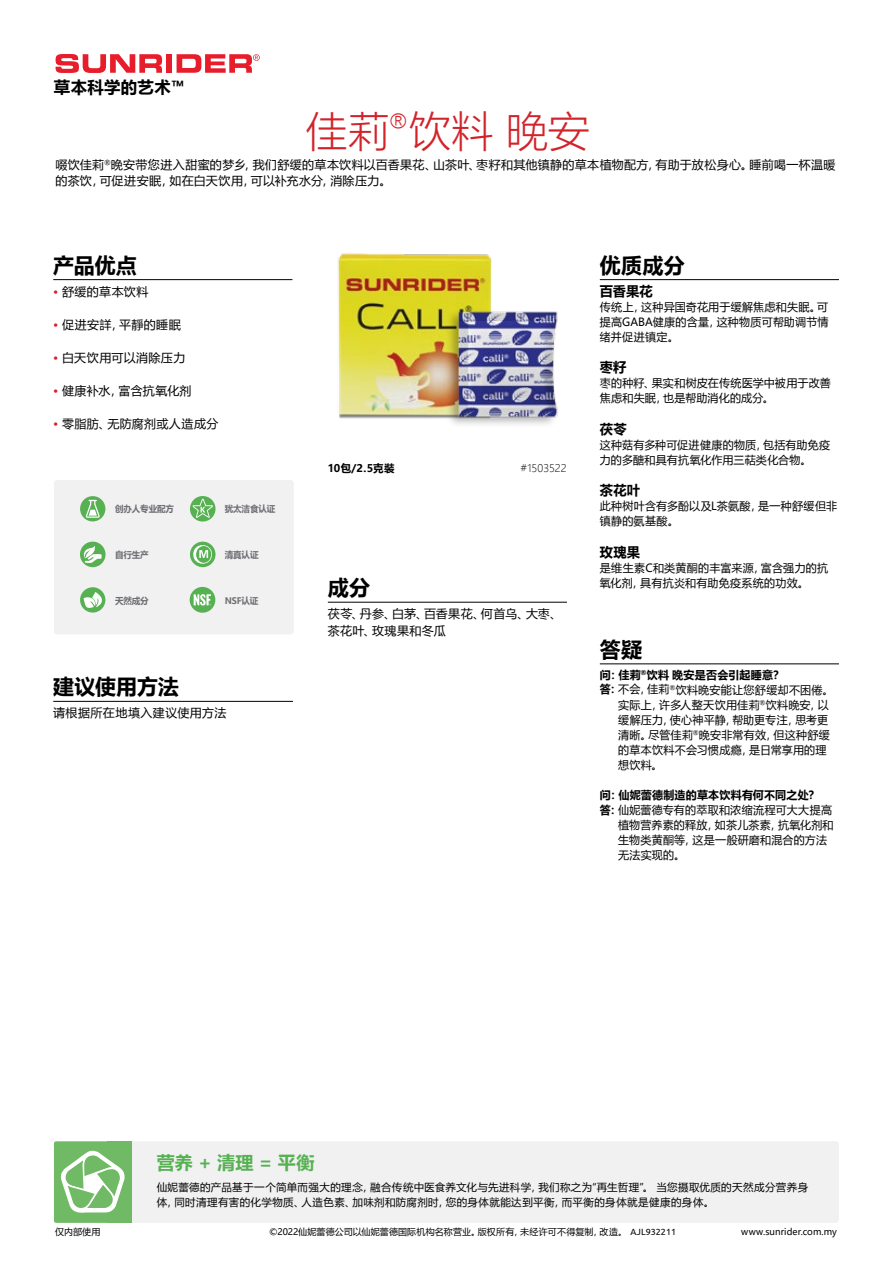
<style>
.page{position:relative;width:893px;height:1263px;background:#fff}
.page>*{position:absolute;margin:0;border:0;box-sizing:border-box;transform-origin:0 0}
.t1{font:42px "Microsoft Ya Hei UI Light";color:#d2232a}
.t2{font:700 21px "Microsoft Ya Hei UI";letter-spacing:.005em;color:#000}
.t3{font:700 18px "Microsoft Ya Hei UI";color:#57b152}
.t4{font:700 16.35px "Microsoft Ya Hei UI";letter-spacing:.02em;color:#000}
.t5{font:700 13.5px "Microsoft Ya Hei UI";letter-spacing:.02em;color:#000}
.t6{font:12px/16.5px "Microsoft Ya Hei UI";letter-spacing:.03em;color:#000}
.t7{font:11.25px/15px "Microsoft Ya Hei UI";letter-spacing:.02em;color:#000}
.t8{font:700 11.25px "Microsoft Ya Hei UI";letter-spacing:.02em;color:#000}
.t9{font:10.5px/15px "Microsoft Ya Hei UI";letter-spacing:.035em;color:#000}
.t10{font:700 10.5px "Microsoft Ya Hei UI";letter-spacing:.015em;color:#000}
.t11{font:10.5px "Microsoft Ya Hei UI Light";letter-spacing:.005em;color:#000}
.t12{font:9px "Microsoft Ya Hei UI";letter-spacing:.01em;color:#000}
.t13{font:700 9px "Microsoft Ya Hei UI";letter-spacing:-.02em;color:#6d6e71;scale:.95 1}
.s1{color:#d2232a}
.s2{font-weight:700}
.s3{font-family:"Ubuntu"}
</style>
<div class="page">
<svg style="left:56px;top:54px;width:106px;height:19px"></svg>
<div style="left:166px;top:54px;width:6px;height:19px;background:#e81d2c"></div>
<svg style="left:177px;top:54px;width:83px;height:19px"></svg>
<div style="left:119px;top:1141px;width:720px;height:82px;background:#f1f1f2"></div>
<div style="left:54px;top:1141px;width:78px;height:82px;background:#70b965"></div>
<svg style="left:60px;top:1141px;width:65px;height:72px"></svg>
<hr style="left:53px;top:279px;width:239px;height:1px;background:#000">
<hr style="left:53px;top:701px;width:240px;height:1px;background:#000">
<hr style="left:600px;top:663px;width:239px;height:1px;background:#000">
<hr style="left:600px;top:279px;width:239px;height:1px;background:#000">
<hr style="left:328px;top:602px;width:239px;height:1px;background:#000">
<div style="left:54px;top:480px;width:240px;height:154px;background:#f1f1f2"></div>
<div style="left:80px;top:587px;width:25px;height:25px;background:#57b152;border-radius:50%"></div>
<svg style="left:84px;top:592px;width:20px;height:16px"></svg>
<div style="left:80px;top:496px;width:25px;height:25px;background:#57b152;border-radius:50%"></div>
<svg style="left:86px;top:500px;width:14px;height:18px"></svg>
<div style="left:80px;top:542px;width:26px;height:25px;background:#57b152;border-radius:50%"></div>
<svg style="left:82px;top:546px;width:20px;height:17px"></svg>
<div style="left:190px;top:542px;width:25px;height:25px;background:#57b152;border-radius:50%"></div>
<svg style="left:193px;top:545px;width:19px;height:19px"></svg>
<svg style="left:190px;top:496px;width:25px;height:26px"></svg>
<svg style="left:193px;top:499px;width:20px;height:19px"></svg>
<svg style="left:190px;top:587px;width:25px;height:26px"></svg>
<img style="left:338px;top:253px;width:154px;height:166px">
<img style="left:425px;top:282px;width:133px;height:143px">
<h3 class="t4" style="left:54px;top:76px;width:132px">草本科学的艺术™</h3>
<h1 class="t1" style="left:305px;top:103px;width:286px">佳莉<sup>®</sup>饮料 晚安</h1>
<p class="t6" style="left:55px;top:156px;width:782px">啜饮佳莉<sup>®</sup>晚安带您进入甜蜜的梦乡，我们舒缓的草本饮料以百香果花、山茶叶、枣籽和其他镇静的草本植物配方，有助于放松身心。睡前喝一杯温暖的茶饮，可促进安眠，如在白天饮用，可以补充水分，消除压力。</p>
<h2 class="t2" style="left:53px;top:250px;width:85px">产品优点</h2>
<p class="t6" style="left:53px;top:283px;width:97px"><span class="s1">•</span> 舒缓的草本饮料</p>
<p class="t6" style="left:53px;top:316px;width:129px"><span class="s1">•</span> 促进安詳，平靜的睡眠</p>
<p class="t6" style="left:53px;top:349px;width:134px"><span class="s1">•</span> 白天饮用可以消除压力</p>
<p class="t6" style="left:53px;top:382px;width:140px"><span class="s1">•</span> 健康补水，富含抗氧化剂</p>
<p class="t6" style="left:53px;top:415px;width:167px"><span class="s1">•</span> 零脂肪、无防腐剂或人造成分</p>
<p class="t13" style="left:115px;top:503px;width:63px">创办人专业配方</p>
<p class="t13" style="left:115px;top:548px;width:37px">自行生产</p>
<p class="t13" style="left:225px;top:548px;width:37px">清真认证</p>
<p class="t13" style="left:225px;top:503px;width:55px">犹太洁食认证</p>
<p class="t13" style="left:115px;top:594px;width:37px">天然成分</p>
<p class="t13" style="left:225px;top:594px;width:37px">NSF认证</p>
<h2 class="t2" style="left:53px;top:672px;width:127px">建议使用方法</h2>
<p class="t6" style="left:53px;top:704px;width:175px">请根据所在地填入建议使用方法</p>
<p class="t10" style="left:328px;top:461px;width:68px">10包/2.5克裝</p>
<p class="t11" style="left:520px;top:461px;width:48px">#1503522</p>
<h2 class="t2" style="left:328px;top:573px;width:44px">成分</h2>
<p class="t6" style="left:328px;top:605px;width:235px">茯苓、丹参、白茅、百香果花、何首乌、大枣、茶花叶、玫瑰果和冬瓜</p>
<h2 class="t2" style="left:600px;top:250px;width:86px">优质成分</h2>
<p class="t5" style="left:600px;top:281px;width:54px">百香果花</p>
<p class="t7" style="left:600px;top:299px;width:230px;text-align:justify">传统上，这种异国奇花用于缓解焦虑和失眠。可提高GABA健康的含量，这种物质可帮助调节情绪并促进镇定。</p>
<p class="t5" style="left:600px;top:358px;width:28px">枣籽</p>
<p class="t7" style="left:600px;top:375px;width:233px">枣的种籽、果实和树皮在传统医学中被用于改善焦虑和失眠，也是帮助消化的成分。</p>
<p class="t5" style="left:600px;top:419px;width:28px">茯苓</p>
<p class="t7" style="left:600px;top:437px;width:232px">这种菇有多种可促进健康的物质，包括有助免疫力的多醣和具有抗氧化作用三萜类化合物。</p>
<p class="t5" style="left:600px;top:481px;width:42px">茶花叶</p>
<p class="t7" style="left:600px;top:498px;width:239px">此种树叶含有多酚以及L茶氨酸，是一种舒缓但非镇静的氨基酸。</p>
<p class="t5" style="left:600px;top:542px;width:42px">玫瑰果</p>
<p class="t7" style="left:600px;top:560px;width:230px">是维生素C和类黄酮的丰富来源，富含强力的抗氧化剂，具有抗炎和有助免疫系统的功效。</p>
<h2 class="t2" style="left:600px;top:634px;width:44px">答疑</h2>
<p class="t8" style="left:600px;top:667px;width:186px">问：佳莉<sup>®</sup>饮料 晚安是否会引起睡意？</p>
<p class="t7" style="left:600px;top:682px;width:235px"><span class="s2">答：</span>不会，佳莉<sup>®</sup>饮料晚安能让您舒缓却不困倦。</p>
<p class="t7" style="left:618px;top:697px;width:212px">实际上，许多人整天饮用佳莉<sup>®</sup>饮料晚安，以</p>
<p class="t7" style="left:618px;top:712px;width:211px">缓解压力，使心神平静，帮助更专注，思考更</p>
<p class="t7" style="left:618px;top:727px;width:213px">清晰。尽管佳莉<sup>®</sup>晚安非常有效，但这种舒缓</p>
<p class="t7" style="left:618px;top:742px;width:210px">的草本饮料不会习惯成瘾，是日常享用的理</p>
<p class="t7" style="left:618px;top:757px;width:46px">想饮料。</p>
<p class="t8" style="left:600px;top:787px;width:221px">问：仙妮蕾德制造的草本饮料有何不同之处？</p>
<p class="t7" style="left:600px;top:802px;width:234px"><span class="s2">答：</span>仙妮蕾德专有的萃取和浓缩流程可大大提高</p>
<p class="t7" style="left:618px;top:817px;width:217px">植物营养素的释放，如茶儿茶素，抗氧化剂和</p>
<p class="t7" style="left:618px;top:832px;width:211px">生物类黄酮等，这是一般研磨和混合的方法</p>
<p class="t7" style="left:618px;top:847px;width:69px">无法实现的。</p>
<h3 class="t3" style="left:157px;top:1150px;width:159px">营养 + 清理 = 平衡</h3>
<p class="t9" style="left:157px;top:1179px;width:653px">仙妮蕾德的产品基于一个简单而强大的理念，融合传统中医食养文化与先进科学，我们称之为“再生哲理”。 当您摄取优质的天然成分营养身体，同时清理有害的化学物质、人造色素、加味剂和防腐剂时，您的身体就能达到平衡，而平衡的身体就是健康的身体。</p>
<p class="t12" style="left:55px;top:1226px;width:47px">仅内部使用</p>
<p class="t12" style="left:269px;top:1226px;width:408px">©2022仙妮蕾德公司以仙妮蕾德国际机构名称营业。版权所有，未经许可不得复制，改造。 <span class="s3">AJL932211</span></p>
<p class="t12" style="left:741px;top:1226px;width:97px">www.sunrider.com.my</p>
</div>
